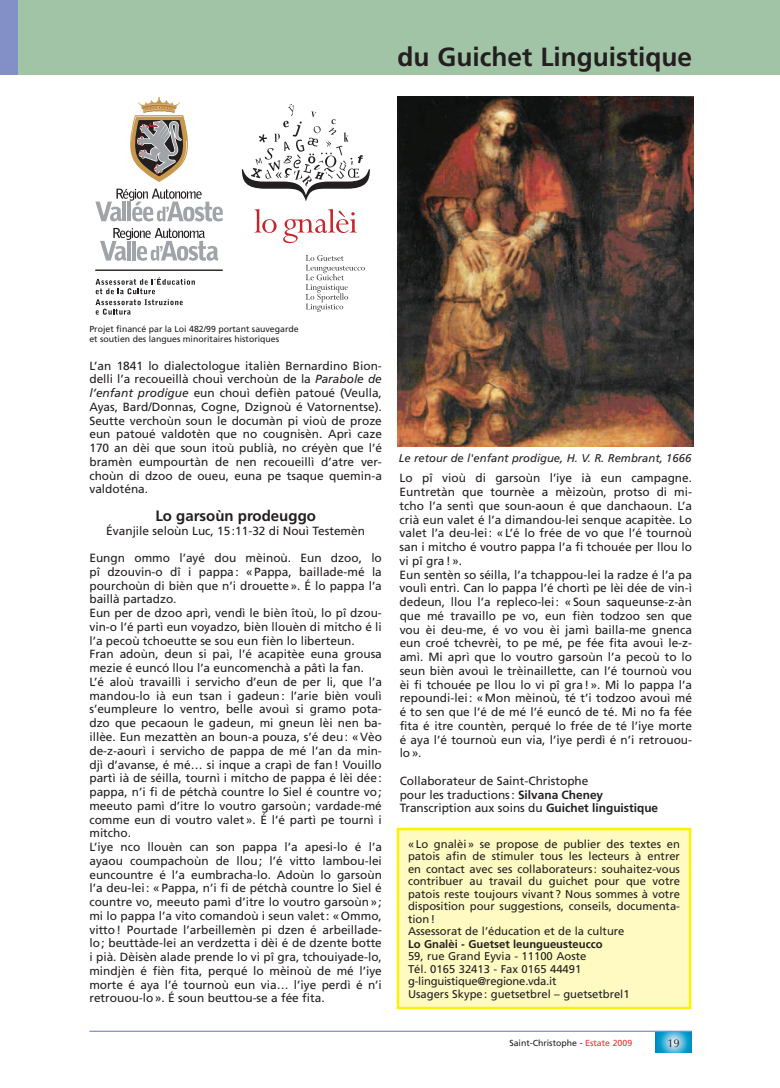
<style>
.page{position:relative;width:780px;height:1088px;background:#fff}
.page>*{position:absolute;margin:0;border:0;box-sizing:border-box;transform-origin:0 0}
.t1{font:700 26.25px "Frutiger";color:#231f20}
.t2{font:700 15px "Frutiger";color:#231f20}
.t3{font:11.88px/13.8px "Frutiger";color:#231f20}
.t4{font:11.25px/12.5px "Frutiger";color:#231f20}
.t5{font:italic 11.25px "Frutiger";color:#231f20}
.t6{font:700 11.25px "Frutiger";color:#231f20}
.t7{font:11.25px "Optima";color:#231f20}
.t8{font:8.75px/10px "Frutiger";color:#231f20}
.s1{font-style:italic}
.s2{font-weight:700}
.s3{color:#ee3131}
</style>
<div class="page">
<svg style="left:656px;top:1032px;width:35px;height:20px"></svg>
<hr style="left:89px;top:1030px;width:602px;height:2px;background:#838fc7">
<div style="left:19px;top:0;width:761px;height:74px;background:#a1c3a6"></div>
<img style="left:397px;top:97px;width:296px;height:350px">
<svg style="left:254px;top:209px;width:22px;height:24px"></svg>
<svg style="left:283px;top:209px;width:74px;height:34px"></svg>
<svg style="left:242px;top:104px;width:128px;height:97px"></svg>
<svg style="left:306px;top:255px;width:59px;height:57px"></svg>
<svg style="left:130px;top:97px;width:58px;height:85px"></svg>
<svg style="left:95px;top:189px;width:128px;height:32px"></svg>
<svg style="left:100px;top:228px;width:118px;height:33px"></svg>
<hr style="left:95px;top:270px;width:128px;height:1px;background:#231f20">
<svg style="left:96px;top:277px;width:99px;height:38px"></svg>
<div style="left:398px;top:829px;width:292px;height:179px;background:#fffac1"></div>
<div style="left:396px;top:828px;width:295px;height:181px;border:2px solid #fff101"></div>
<div style="left:0;top:0;width:18px;height:74px;background:#838fc7"></div>
<h1 class="t1" style="left:397px;top:41px;width:296px">du Guichet linguistique</h1>
<p class="t8" style="left:89px;top:324px;width:211px">Projet financé par la Loi 482/99 portant sauvegarde et soutien des langues minoritaires historiques</p>
<p class="t3" style="left:89px;top:358px;width:294px;text-align:justify">L’an 1841 lo dialectologue italièn Bernardino Bion&shy;delli l’a recoueillà chouì verchoùn de la <span class="s1">Parabole de l’enfant prodigue</span> eun chouì defièn patoué (Veulla, Ayas, Bard/Donnas, Cogne, Dzignoù é Vatornentse).<br>Seutte verchoùn soun le documàn pi vioù de proze eun patoué valdotèn que no cougnisèn. Aprì caze 170 an dèi que soun itoù publià, no créyèn que l’é bramèn eumpourtàn de nen recoueillì d’atre ver&shy;choùn di dzoo de oueu, euna pe tsaque quemin-a valdoténa.</p>
<p class="t2" style="left:155px;top:507px;width:162px">lo garsoùn prodeuggo</p>
<p class="t3" style="left:106px;top:523px;width:260px">évanjile seloùn Luc, 15 :11-32 di Nouì Testemèn</p>
<p class="t3" style="left:89px;top:551px;width:294px">Eungn ommo l’ayé dou mèinoù. Eun dzoo, lo pî dzouvin-o dî i pappa: «Pappa, baillade-mé la pourchoùn di bièn que n’i drouette ». é lo pappa l’a baillà partadzo.<br>Eun per de dzoo aprì, vendì le bièn îtoù, lo pî dzou&shy;vin-o l’é partì eun voyadzo, bièn llouèn di mitcho é li l’a pecoù tchoeutte se sou eun fièn lo liberteun.<br>Fran adoùn, deun si paì, l’é acapitèe euna grousa mezie é euncó llou l’a euncomenchà a pâtì la fan.<br>L’é aloù travaillì i servicho d’eun de per li, que l’a mandou-lo ià eun tsan i gadeun: l’arie bièn voulì s’eumpleure lo ventro, belle avouì si gramo pota&shy;dzo que pecaoun le gadeun, mi gneun lèi nen ba&shy;illèe. Eun mezattèn an boun-a pouza, s’é deu: « Vèo de-z-aourì i servicho de pappa de mé l’an da min&shy;djì d’avanse, é mé… si inque a crapì de fan! Vouillo partì ià de séilla, tournì i mitcho de pappa é lèi dée : pappa, n’i fi de pétchà countre lo Siel é countre vo ; meeuto pamì d’itre lo voutro garsoùn; vardade-mé comme eun di voutro valet ». é l’é partì pe tournì i mitcho.<br>L’iye nco llouèn can son pappa l’a apesi-lo é l’a ayaou coumpachoùn de llou; l’é vitto lambou-lei euncountre é l’a eumbracha-lo. Adoùn lo garsoùn l’a deu-lei: «Pappa, n’i fi de pétchà countre lo Siel é countre vo, meeuto pamì d’itre lo voutro garsoùn » ; mi lo pappa l’a vito comandoù i seun valet: « Ommo, vitto ! Pourtade l’arbeillemèn pi dzen é arbeillade&shy;lo ; beuttàde-lei an verdzetta i dèi é de dzente botte i pià. Dèisèn alade prende lo vi pî gra, tchouiyade-lo, mindjèn é fièn fita, perqué lo mèinoù de mé l’iye morte é aya l’é tournoù eun via… l’iye perdì é n’i retrouou-lo ». é soun beuttou-se a fée fita.</p>
<p class="t5" style="left:399px;top:452px;width:294px">Le retour de l'enfant prodigue, H. V. R. Rembrant, 1666</p>
<p class="t3" style="left:399px;top:471px;width:294px">Lo pî vioù di garsoùn l’iye ià eun campagne.<br>Euntretàn que tournèe a mèizoùn, protso di mi&shy;tcho l’a sentì que soun-aoun é que danchaoun. L’a crià eun valet é l’a dimandou-lei senque acapitèe. Lo valet l’a deu-lei: «L’é lo frée de vo que l’é tournoù san i mitcho é voutro pappa l’a fi tchouée per llou lo vi pî gra ! ».<br>Eun sentèn so séilla, l’a tchappou-lei la radze é l’a pa voulì entrì. Can lo pappa l’é chortì pe lèi dée de vin-ì dedeun, llou l’a repleco-lei: «Soun saqueunse-z-àn que mé travaillo pe vo, eun fièn todzoo sen que vou èi deu-me, é vo vou èi jamì bailla-me gnenca eun croé tchevrèi, to pe mé, pe fée fita avouì le-z&shy;amì. Mi aprì que lo voutro garsoùn l’a pecoù to lo seun bièn avouì le trèinaillette, can l’é tournoù vou èi fi tchouée pe llou lo vi pî gra ! ». Mi lo pappa l’a repoundi-lei : «Mon mèinoù, té t’i todzoo avouì mé é to sen que l’é de mé l’é euncó de té. Mi no fa fée fita é itre countèn, perqué lo frée de té l’iye morte é aya l’é tournoù eun via, l’iye perdì é n’i retrouou&shy;lo ».</p>
<p class="t3" style="left:399px;top:774px;width:260px">Collaborateur de Saint-Christophe<br>pour les traductions : <span class="s2">Silvana Cheney<br></span>Transcription aux soins du <span class="s2">Guichet linguistique</span></p>
<p class="t4" style="left:408px;top:837px;width:273px">« Lo gnalèi» se propose de publier des textes en patois afin de stimuler tous les lecteurs à entrer en contact avec ses collaborateurs: souhaitez-vous contribuer au travail du guichet pour que votre patois reste toujours vivant ? Nous sommes à votre disposition pour suggestions, conseils, documenta&shy;tion !<br>Assessorat de l’éducation et de la culture</p>
<p class="t6" style="left:408px;top:937px;width:196px">lo Gnalèi - Guetset leungueusteucco</p>
<p class="t4" style="left:408px;top:950px;width:223px">59, rue Grand Eyvia - 11100 Aoste<br>Tél. 0165 32413 - Fax 0165 44491 g-linguistique@regione.vda.it<br>Usagers Skype: guetsetbrel – guetsetbrel1</p>
<p class="t8" style="left:509px;top:1037px;width:124px">Saint-Christophe - <span class="s3">Estate 2009</span></p>
<p class="t7" style="left:667px;top:1037px;width:14px">19</p>
</div>
